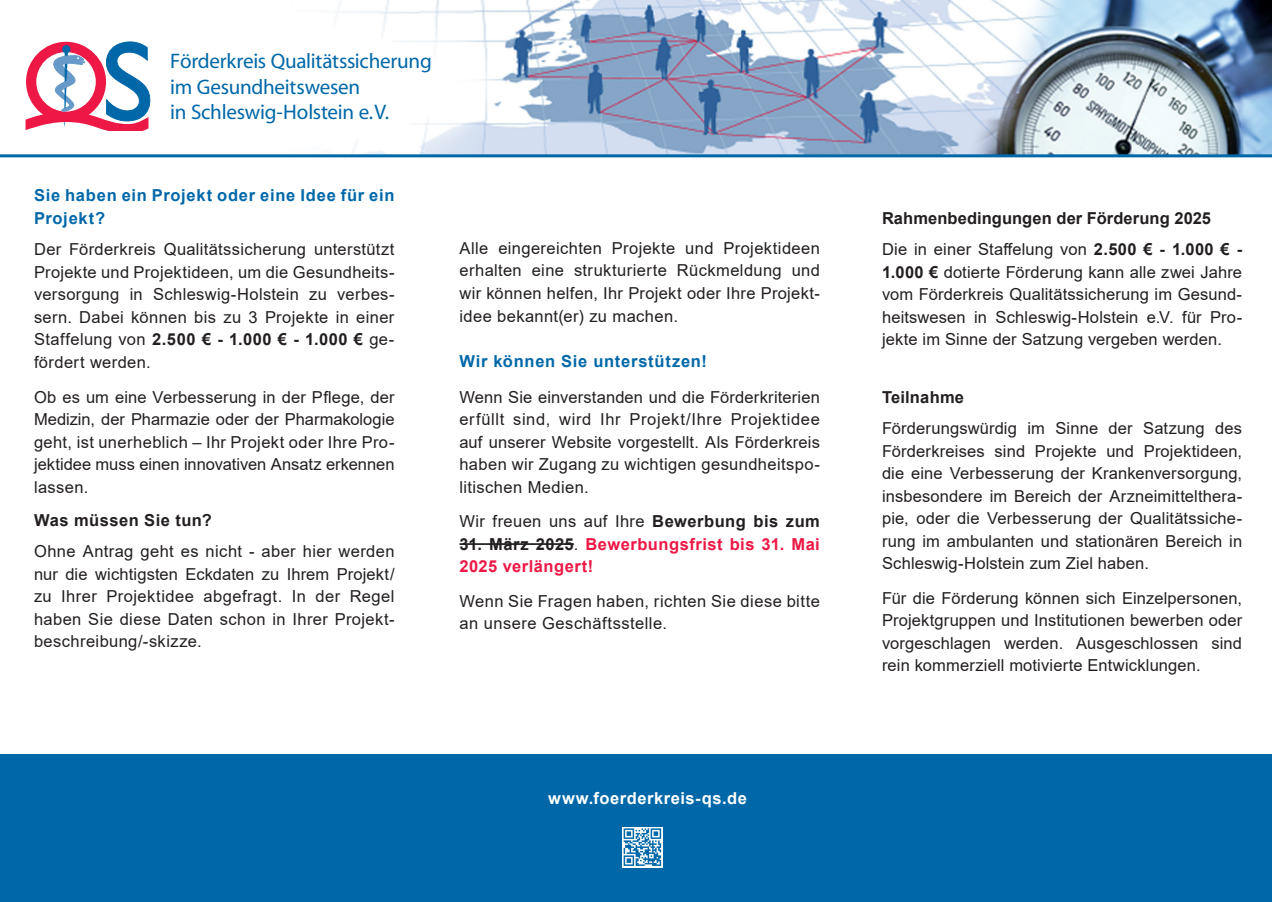
<style>
.page{position:relative;width:1272px;height:902px;background:#fff}
.page>*{position:absolute;margin:0;border:0;box-sizing:border-box;transform-origin:0 0}
.t1{font:21px/25.3px "Myriad";letter-spacing:-.015em;color:#0068a9}
.t2{font:16.5px/22.5px "Arial";letter-spacing:.02em;color:#231f20;text-align:justify}
.t3{font:700 16.5px/31.5px "Arial";letter-spacing:.005em;color:#231f20}
.t4{font:700 16.5px/22.5px "Arial";letter-spacing:.045em;color:#0068a9}
.t5{font:700 16.5px/22.5px "Arial";letter-spacing:.03em;color:#ed1845}
.t6{font:700 16.5px "Arial";letter-spacing:.03em;color:#fff}
.t7{font:700 16.5px "Arial";letter-spacing:.025em;color:#231f20}
.s1{font-weight:700}
.s2{color:#231f20}
.s3{font-weight:400;color:#231f20}
.s4{font-weight:400}
</style>
<div class="page">
<hr style="left:459px;top:543px;width:115px;height:2px;background:#231f20">
<img style="left:336px;top:0;width:935px;height:154px">
<hr style="left:0;top:154px;width:1271px;height:3px;background:#0068a9">
<svg style="left:25px;top:19px;width:429px;height:133px"></svg>
<svg style="left:26px;top:40px;width:125px;height:90px"></svg>
<div style="left:0;top:754px;width:1271px;height:147px;background:#0068a9"></div>
<svg style="left:622px;top:827px;width:40px;height:40px"></svg>
<svg style="left:623px;top:828px;width:38px;height:37px"></svg>
<p class="t1" style="left:170px;top:49px;width:263px">Förderkreis Qualitätssicherung im Gesundheitswesen<br>in Schleswig-Holstein e.V.</p>
<p class="t4" style="left:34px;top:184px;width:362px">Sie haben ein Projekt oder eine Idee für ein<br>Projekt?</p>
<p class="t2" style="left:34px;top:238px;width:362px">Der Förderkreis Qualitätssicherung unterstützt Projekte und Projektideen, um die Gesundheits&shy;versorgung in Schleswig-Holstein zu verbes&shy;sern. Dabei können bis zu 3 Projekte in einer Staffelung von <span class="s1">2.500 € - 1.000 € - 1.000 €</span> ge&shy;fördert werden.</p>
<p class="t2" style="left:34px;top:385px;width:362px">Ob es um eine Verbesserung in der Pflege, der Medizin, der Pharmazie oder der Pharmakologie geht, ist unerheblich – Ihr Projekt oder Ihre Pro&shy;jektidee muss einen innovativen Ansatz erkennen lassen.</p>
<p class="t7" style="left:34px;top:508px;width:179px">Was müssen Sie tun?</p>
<p class="t2" style="left:34px;top:540px;width:362px">Ohne Antrag geht es nicht - aber hier werden nur die wichtigsten Eckdaten zu Ihrem Projekt/ zu Ihrer Projektidee abgefragt. In der Regel haben Sie diese Daten schon in Ihrer Projekt&shy;beschreibung/-skizze.</p>
<p class="t2" style="left:459px;top:237px;width:362px">Alle eingereichten Projekte und Projektideen erhalten eine strukturierte Rückmeldung und wir können helfen, Ihr Projekt oder Ihre Projekt&shy;idee bekannt(er) zu machen.</p>
<p class="t4" style="left:459px;top:349px;width:249px">Wir können Sie unterstützen!</p>
<p class="t2" style="left:459px;top:385px;width:362px">Wenn Sie einverstanden und die Förderkriterien erfüllt sind, wird Ihr Projekt/Ihre Projektidee auf unserer Website vorgestellt. Als Förderkreis haben wir Zugang zu wichtigen gesundheitspo&shy;litischen Medien.</p>
<p class="t2" style="left:459px;top:510px;width:362px">Wir freuen uns auf Ihre <span class="s1">Bewerbung bis zum</span></p>
<p class="t5" style="left:459px;top:532px;width:362px"><span class="s2">31. März 2025</span><span class="s3">.</span> Bewerbungsfrist bis 31. Mai<br>2025 verlängert!</p>
<p class="t2" style="left:459px;top:589px;width:362px">Wenn Sie Fragen haben, richten Sie diese bitte an unsere Geschäftsstelle.</p>
<p class="t6" style="left:548px;top:786px;width:200px">www.foerderkreis-qs.de</p>
<p class="t3" style="left:882px;top:202px;width:361px">Rahmenbedingungen der Förderung 2025<br><span class="s4">Die in einer Staffelung von</span> 2.500 € - 1.000 € -</p>
<p class="t2" style="left:882px;top:261px;width:361px"><span class="s1">1.000 €</span> dotierte Förderung kann alle zwei Jahre vom Förderkreis Qualitätssicherung im Gesund&shy;heitswesen in Schleswig-Holstein e.V. für Pro&shy;jekte im Sinne der Satzung vergeben werden.</p>
<p class="t3" style="left:882px;top:381px;width:84px">Teilnahme</p>
<p class="t2" style="left:882px;top:417px;width:362px">Förderungswürdig im Sinne der Satzung des Förderkreises sind Projekte und Projektideen, die eine Verbesserung der Krankenversorgung, insbesondere im Bereich der Arzneimittelthera&shy;pie, oder die Verbesserung der Qualitätssiche&shy;rung im ambulanten und stationären Bereich in Schleswig-Holstein zum Ziel haben.</p>
<p class="t2" style="left:882px;top:586px;width:362px">Für die Förderung können sich Einzelpersonen, Projektgruppen und Institutionen bewerben oder vorgeschlagen werden. Ausgeschlossen sind rein kommerziell motivierte Entwicklungen.</p>
</div>
